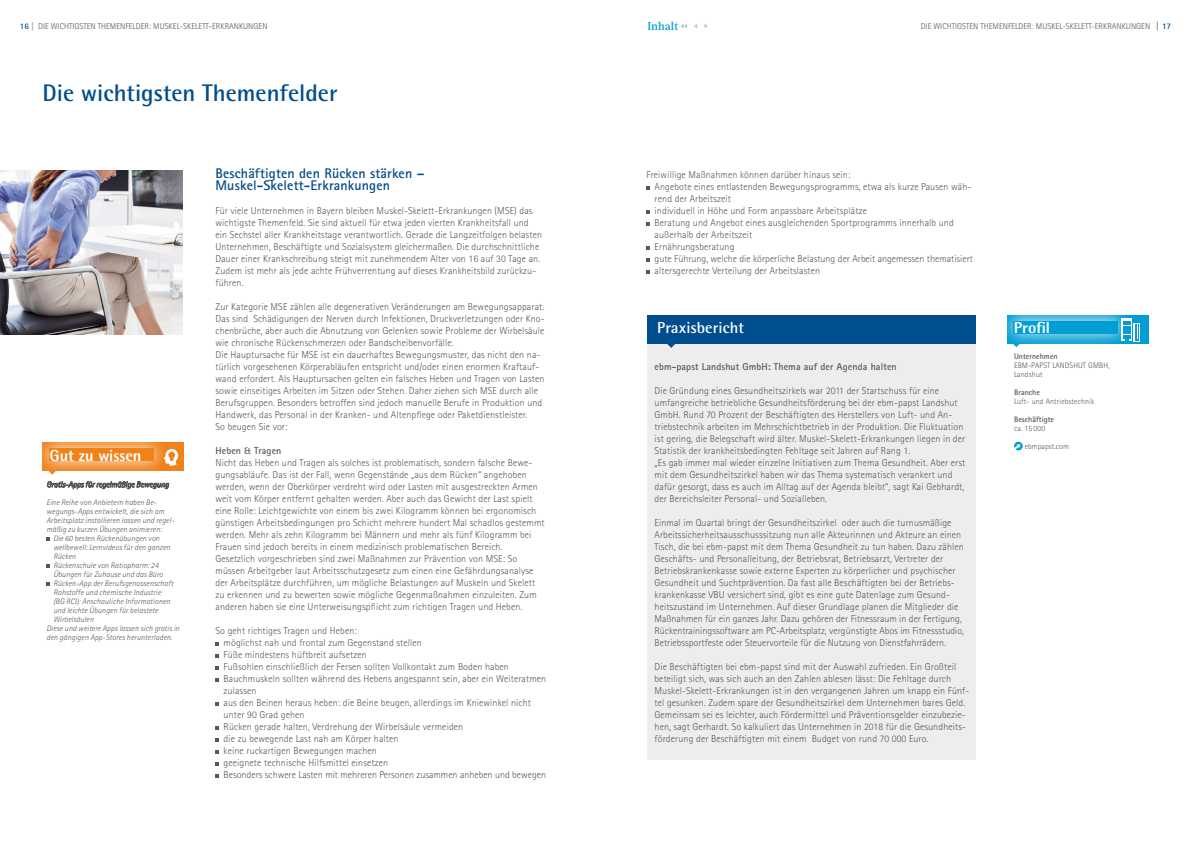
<style>
.page{position:relative;width:1191px;height:842px;background:#fff}
.page>*{position:absolute;margin:0;border:0;box-sizing:border-box;transform-origin:0 0}
.t1{font:700 24px "Agfa Rotis Semisans";color:#004e8d}
.t2{font:800 16px "AT Rotis Semi Sans";letter-spacing:-.005em;color:#fff}
.t3{font:700 16px "Agfa Rotis Semisans";letter-spacing:.01em;color:#fff}
.t4{font:700 14px/12px "AT Rotis Sans Serif";letter-spacing:.01em;color:#004b88}
.t5{font:700 12px "Agfa Rotis Serif";color:#009ed4}
.t6{font:300 10px/12px "AT Rotis Sans Serif";letter-spacing:.01em;color:#575756}
.t7{font:700 10px "AT Rotis Sans Serif";letter-spacing:.01em;color:#575756}
.t8{font:300 8.5px "AT Rotis Sans Serif";color:#575756}
.t9{font:italic 300 8px "AT Rotis Sans Serif";letter-spacing:.01em;color:#575756}
.t10{font:300 8px/9px "AT Rotis Sans Serif";letter-spacing:.01em;color:#575756}
.t11{font:700 8px "AT Rotis Sans Serif";color:#575756}
.s1{font-weight:700;color:#004e8d}
.s2{font-family:"Frutiger";font-weight:400;font-stretch:condensed}
</style>
<div class="page">
<div style="left:43px;top:442px;width:141px;height:29px;background:#f0821a"></div>
<div style="left:31px;top:429px;width:141px;height:51px;background:#fff"></div>
<div style="left:37px;top:435px;width:130px;height:39px;background:#fff;opacity:.75"></div>
<div style="left:50px;top:448px;width:104px;height:13px;background:#f0821a"></div>
<svg style="left:47px;top:449px;width:131px;height:41px"></svg>
<div style="left:646px;top:335px;width:329px;height:425px;background:#ededed"></div>
<svg style="left:1014px;top:442px;width:8px;height:8px"></svg>
<svg style="left:1014px;top:444px;width:6px;height:5px"></svg>
<div style="left:1006px;top:315px;width:142px;height:28px;background:#009ed4"></div>
<div style="left:995px;top:302px;width:141px;height:50px;background:#fff"></div>
<div style="left:1001px;top:308px;width:129px;height:38px;background:#fff;opacity:.75"></div>
<div style="left:1013px;top:321px;width:105px;height:12px;background:#009ed4"></div>
<div style="left:646px;top:315px;width:329px;height:28px;background:#004e8d"></div>
<svg style="left:666px;top:343px;width:10px;height:5px"></svg>
<div style="left:1121px;top:318px;width:11px;height:23px;background:#fff"></div>
<svg style="left:1123px;top:321px;width:15px;height:20px"></svg>
<img style="left:0;top:171px;width:183px;height:163px">
<svg style="left:680px;top:24px;width:7px;height:5px"></svg>
<svg style="left:704px;top:24px;width:4px;height:4px"></svg>
<p class="t5" style="left:647px;top:19px;width:32px">Inhalt</p>
<p class="t8" style="left:20px;top:21px;width:249px"><span class="s1">16</span> | DIE WICHTIGSTEN THEMENFELDER: MUSKEL-SKELETT-ERKRANKUNGEN</p>
<p class="t8" style="left:920px;top:21px;width:252px">DIE WICHTIGSTEN THEMENFELDER: MUSKEL-SKELETT-ERKRANKUNGEN <span class="s2">|</span> <span class="s1">17</span></p>
<h1 class="t1" style="left:43px;top:78px;width:296px">Die wichtigsten Themenfelder</h1>
<h2 class="t2" style="left:50px;top:445px;width:93px">Gut zu wissen</h2>
<p class="t9" style="left:46px;top:498px;width:112px">Eine Reihe von Anbietern haben Be-</p>
<p class="t9" style="left:46px;top:507px;width:119px">wegungs-Apps entwickelt, die sich am</p>
<p class="t9" style="left:46px;top:516px;width:129px">Arbeitsplatz installieren lassen und regel-</p>
<p class="t9" style="left:46px;top:525px;width:117px">mäßig zu kurzen Übungen animieren:</p>
<p class="t9" style="left:53px;top:534px;width:108px">Die 60 besten Rückenübungen von</p>
<p class="t9" style="left:53px;top:543px;width:118px">wellbewell: Lernvideos für den ganzen</p>
<p class="t9" style="left:53px;top:552px;width:24px">Rücken</p>
<p class="t9" style="left:53px;top:561px;width:107px">Rückenschule von Ratiopharm: 24</p>
<p class="t9" style="left:53px;top:570px;width:111px">Übungen für Zuhause und das Büro</p>
<p class="t9" style="left:53px;top:579px;width:121px">Rücken-App der Berufsgenossenschaft</p>
<p class="t9" style="left:53px;top:588px;width:109px">Rohstoffe und chemische Industrie</p>
<p class="t9" style="left:53px;top:597px;width:118px">(BG RCI): Anschauliche Informationen</p>
<p class="t9" style="left:53px;top:606px;width:106px">und leichte Übungen für belastete</p>
<p class="t9" style="left:53px;top:615px;width:42px">Wirbelsäulen</p>
<p class="t9" style="left:46px;top:624px;width:135px">Diese und weitere Apps lassen sich gratis in</p>
<p class="t9" style="left:46px;top:633px;width:127px">den gängigen App-Stores herunterladen.</p>
<h3 class="t4" style="left:215px;top:167px;width:210px">Beschäftigten den Rücken stärken –<br>Muskel-Skelett-Erkrankungen</h3>
<p class="t6" style="left:215px;top:205px;width:328px">Für viele Unternehmen in Bayern bleiben Muskel-Skelett-Erkrankungen (MSE) das wichtigste Themenfeld. Sie sind aktuell für etwa jeden vierten Krankheitsfall und ein Sechstel aller Krankheitstage verantwortlich. Gerade die Langzeitfolgen belasten Unternehmen, Beschäftigte und Sozialsystem gleichermaßen. Die durchschnittliche Dauer einer Krankschreibung steigt mit zunehmendem Alter von 16 auf 30 Tage an.<br>Zudem ist mehr als jede achte Frühverrentung auf dieses Krankheitsbild zurückzu&shy;führen.</p>
<p class="t6" style="left:215px;top:301px;width:331px">Zur Kategorie MSE zählen alle degenerativen Veränderungen am Bewegungsapparat.<br>Das sind Schädigungen der Nerven durch Infektionen, Druckverletzungen oder Kno&shy;chenbrüche, aber auch die Abnutzung von Gelenken sowie Probleme der Wirbelsäule wie chronische Rückenschmerzen oder Bandscheibenvorfälle.<br>Die Hauptursache für MSE ist ein dauerhaftes Bewegungsmuster, das nicht den na&shy;türlich vorgesehenen Körperabläufen entspricht und/oder einen enormen Kraftauf&shy;wand erfordert. Als Hauptursachen gelten ein falsches Heben und Tragen von Lasten sowie einseitiges Arbeiten im Sitzen oder Stehen. Daher ziehen sich MSE durch alle Berufsgruppen. Besonders betroffen sind jedoch manuelle Berufe in Produktion und Handwerk, das Personal in der Kranken- und Altenpflege oder Paketdienstleister.<br>So beugen Sie vor:</p>
<p class="t7" style="left:215px;top:444px;width:67px">Heben &amp; Tragen</p>
<p class="t6" style="left:215px;top:457px;width:331px">Nicht das Heben und Tragen als solches ist problematisch, sondern falsche Bewe&shy;gungsabläufe. Das ist der Fall, wenn Gegenstände „aus dem Rücken“ angehoben werden, wenn der Oberkörper verdreht wird oder Lasten mit ausgestreckten Armen weit vom Körper entfernt gehalten werden. Aber auch das Gewicht der Last spielt eine Rolle: Leichtgewichte von einem bis zwei Kilogramm können bei ergonomisch günstigen Arbeitsbedingungen pro Schicht mehrere hundert Mal schadlos gestemmt werden. Mehr als zehn Kilogramm bei Männern und mehr als fünf Kilogramm bei Frauen sind jedoch bereits in einem medizinisch problematischen Bereich.<br>Gesetzlich vorgeschrieben sind zwei Maßnahmen zur Prävention von MSE: So müssen Arbeitgeber laut Arbeitsschutzgesetz zum einen eine Gefährdungsanalyse der Arbeitsplätze durchführen, um mögliche Belastungen auf Muskeln und Skelett zu erkennen und zu bewerten sowie mögliche Gegenmaßnahmen einzuleiten. Zum anderen haben sie eine Unterweisungspflicht zum richtigen Tragen und Heben.</p>
<p class="t6" style="left:224px;top:625px;width:324px;text-indent:-8px">So geht richtiges Tragen und Heben:<br>möglichst nah und frontal zum Gegenstand stellen<br>Füße mindestens hüftbreit aufsetzen<br>Fußsohlen einschließlich der Fersen sollten Vollkontakt zum Boden haben Bauchmuskeln sollten während des Hebens angespannt sein, aber ein Weiteratmen zulassen<br>aus den Beinen heraus heben: die Beine beugen, allerdings im Kniewinkel nicht unter 90 Grad gehen<br>Rücken gerade halten, Verdrehung der Wirbelsäule vermeiden<br>die zu bewegende Last nah am Körper halten<br>keine ruckartigen Bewegungen machen<br>geeignete technische Hilfsmittel einsetzen<br>Besonders schwere Lasten mit mehreren Personen zusammen anheben und bewegen</p>
<p class="t6" style="left:654px;top:169px;width:320px;text-indent:-8px">Freiwillige Maßnahmen können darüber hinaus sein:<br>Angebote eines entlastenden Bewegungsprogramms, etwa als kurze Pausen wäh&shy;rend der Arbeitszeit<br>individuell in Höhe und Form anpassbare Arbeitsplätze<br>Beratung und Angebot eines ausgleichenden Sportprogramms innerhalb und außerhalb der Arbeitszeit<br>Ernährungsberatung<br>gute Führung, welche die körperliche Belastung der Arbeit angemessen thematisiert altersgerechte Verteilung der Arbeitslasten</p>
<h2 class="t3" style="left:657px;top:318px;width:89px">Praxisbericht</h2>
<h2 class="t2" style="left:1013px;top:318px;width:38px">Profil</h2>
<p class="t7" style="left:654px;top:360px;width:244px">ebm-papst Landshut GmbH: Thema auf der Agenda halten</p>
<p class="t6" style="left:654px;top:385px;width:312px">Die Gründung eines Gesundheitszirkels war 2011 der Startschuss für eine umfangreiche betriebliche Gesundheitsförderung bei der ebm-papst Landshut GmbH. Rund 70 Prozent der Beschäftigten des Herstellers von Luft- und An&shy;triebstechnik arbeiten im Mehrschichtbetrieb in der Produktion. Die Fluktuation ist gering, die Belegschaft wird älter. Muskel-Skelett-Erkrankungen liegen in der Statistik der krankheitsbedingten Fehltage seit Jahren auf Rang 1.<br>„Es gab immer mal wieder einzelne Initiativen zum Thema Gesundheit. Aber erst mit dem Gesundheitszirkel haben wir das Thema systematisch verankert und dafür gesorgt, dass es auch im Alltag auf der Agenda bleibt“, sagt Kai Gebhardt, der Bereichsleiter Personal- und Sozialleben.</p>
<p class="t6" style="left:654px;top:517px;width:311px">Einmal im Quartal bringt der Gesundheitszirkel oder auch die turnusmäßige Arbeitssicherheitsausschusssitzung nun alle Akteurinnen und Akteure an einen Tisch, die bei ebm-papst mit dem Thema Gesundheit zu tun haben. Dazu zählen Geschäfts- und Personalleitung, der Betriebsrat, Betriebsarzt, Vertreter der Betriebskrankenkasse sowie externe Experten zu körperlicher und psychischer Gesundheit und Suchtprävention. Da fast alle Beschäftigten bei der Betriebs&shy;krankenkasse VBU versichert sind, gibt es eine gute Datenlage zum Gesund&shy;heitszustand im Unternehmen. Auf dieser Grundlage planen die Mitglieder die Maßnahmen für ein ganzes Jahr. Dazu gehören der Fitnessraum in der Fertigung, Rückentrainingssoftware am PC-Arbeitsplatz, vergünstigte Abos im Fitnessstudio, Betriebssportfeste oder Steuervorteile für die Nutzung von Dienstfahrrädern.</p>
<p class="t6" style="left:654px;top:661px;width:316px">Die Beschäftigten bei ebm-papst sind mit der Auswahl zufrieden. Ein Großteil beteiligt sich, was sich auch an den Zahlen ablesen lässt: Die Fehltage durch Muskel-Skelett-Erkrankungen ist in den vergangenen Jahren um knapp ein Fünf&shy;tel gesunken. Zudem spare der Gesundheitszirkel dem Unternehmen bares Geld.<br>Gemeinsam sei es leichter, auch Fördermittel und Präventionsgelder einzubezie&shy;hen, sagt Gerhardt. So kalkuliert das Unternehmen in 2018 für die Gesundheits&shy;förderung der Beschäftigten mit einem Budget von rund 70 000 Euro.</p>
<p class="t11" style="left:1014px;top:351px;width:45px">Unternehmen</p>
<p class="t10" style="left:1014px;top:361px;width:97px">EBM-PAPST LANDSHUT GMBH,<br>Landshut</p>
<p class="t11" style="left:1014px;top:387px;width:27px">Branche</p>
<p class="t10" style="left:1014px;top:397px;width:82px">Luft- und Antriebstechnik</p>
<p class="t11" style="left:1014px;top:414px;width:42px">Beschäftigte</p>
<p class="t10" style="left:1014px;top:424px;width:33px">ca. 15 000</p>
<p class="t10" style="left:1024px;top:442px;width:46px">ebmpapst.com</p>
</div>
